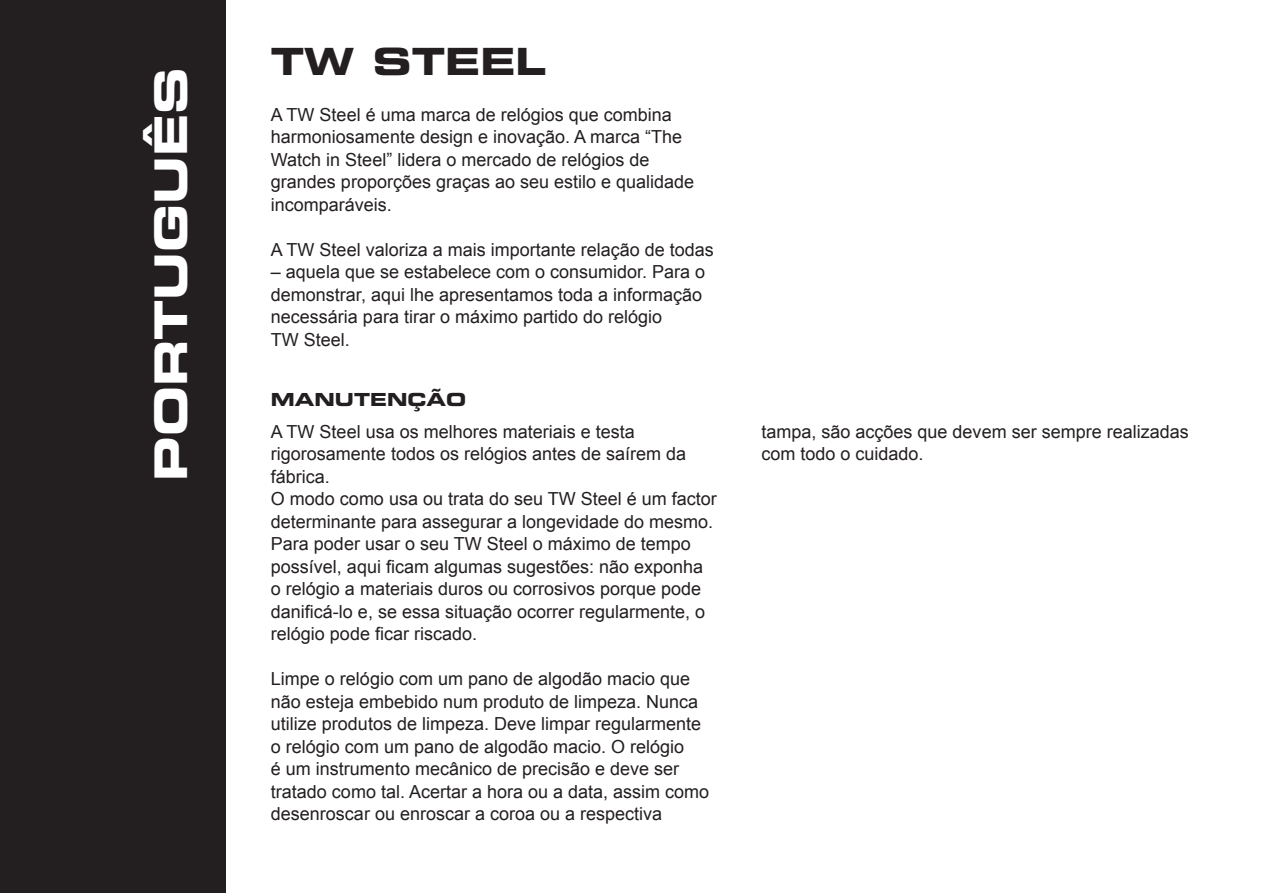
<style>
.page{position:relative;width:1263px;height:893px;background:#fff}
.page>*{position:absolute;margin:0;border:0;box-sizing:border-box;transform-origin:0 0}
.t1{font:45px "Eurostile LT Std Bold Ex 2";color:#fff}
.Titel_informatie{font:37.5px "Eurostile LT Std Bold Ex 2";color:#231f20}
.Broodtekst{font:18px/22.5px "Arial";color:#231f20}
.Titel_uitleg{font:18px "Eurostile LT Std Bold Ex 2";color:#231f20}
</style>
<div class="page">
<div style="left:0;top:0;width:226px;height:893px;background:#231f20"></div>
<p class="t1" style="left:139px;top:481px;width:415px;rotate:-90deg">PORTUGUÊS</p>
<p class="Titel_informatie" style="left:271px;top:35px;width:277px">TW STEEL</p>
<p class="Broodtekst" style="left:271px;top:103px;width:425px">A TW Steel é uma marca de relógios que combina harmoniosamente design e inovação. A marca “The Watch in Steel” lidera o mercado de relógios de grandes proporções graças ao seu estilo e qualidade incomparáveis.</p>
<p class="Broodtekst" style="left:271px;top:238px;width:444px">A TW Steel valoriza a mais importante relação de todas</p>
<p class="Broodtekst" style="left:271px;top:261px;width:436px">– aquela que se estabelece com o consumidor. Para o demonstrar, aqui lhe apresentamos toda a informação necessária para tirar o máximo partido do relógio</p>
<p class="Broodtekst" style="left:271px;top:328px;width:81px">TW Steel.</p>
<p class="Titel_uitleg" style="left:271px;top:387px;width:197px">MANUTENÇÃO</p>
<p class="Broodtekst" style="left:271px;top:420px;width:417px">A TW Steel usa os melhores materiais e testa rigorosamente todos os relógios antes de saírem da fábrica.</p>
<p class="Broodtekst" style="left:271px;top:488px;width:447px">O modo como usa ou trata do seu TW Steel é um factor determinante para assegurar a longevidade do mesmo.<br>Para poder usar o seu TW Steel o máximo de tempo possível, aqui ficam algumas sugestões: não exponha o relógio a materiais duros ou corrosivos porque pode danificá-lo e, se essa situação ocorrer regularmente, o relógio pode ficar riscado.</p>
<p class="Broodtekst" style="left:271px;top:668px;width:440px">Limpe o relógio com um pano de algodão macio que não esteja embebido num produto de limpeza. Nunca utilize produtos de limpeza. Deve limpar regularmente o relógio com um pano de algodão macio. O relógio<br>é um instrumento mecânico de precisão e deve ser tratado como tal. Acertar a hora ou a data, assim como desenroscar ou enroscar a coroa ou a respectiva</p>
<p class="Broodtekst" style="left:761px;top:420px;width:429px">tampa, são acções que devem ser sempre realizadas</p>
<p class="Broodtekst" style="left:761px;top:443px;width:164px">com todo o cuidado.</p>
</div>
